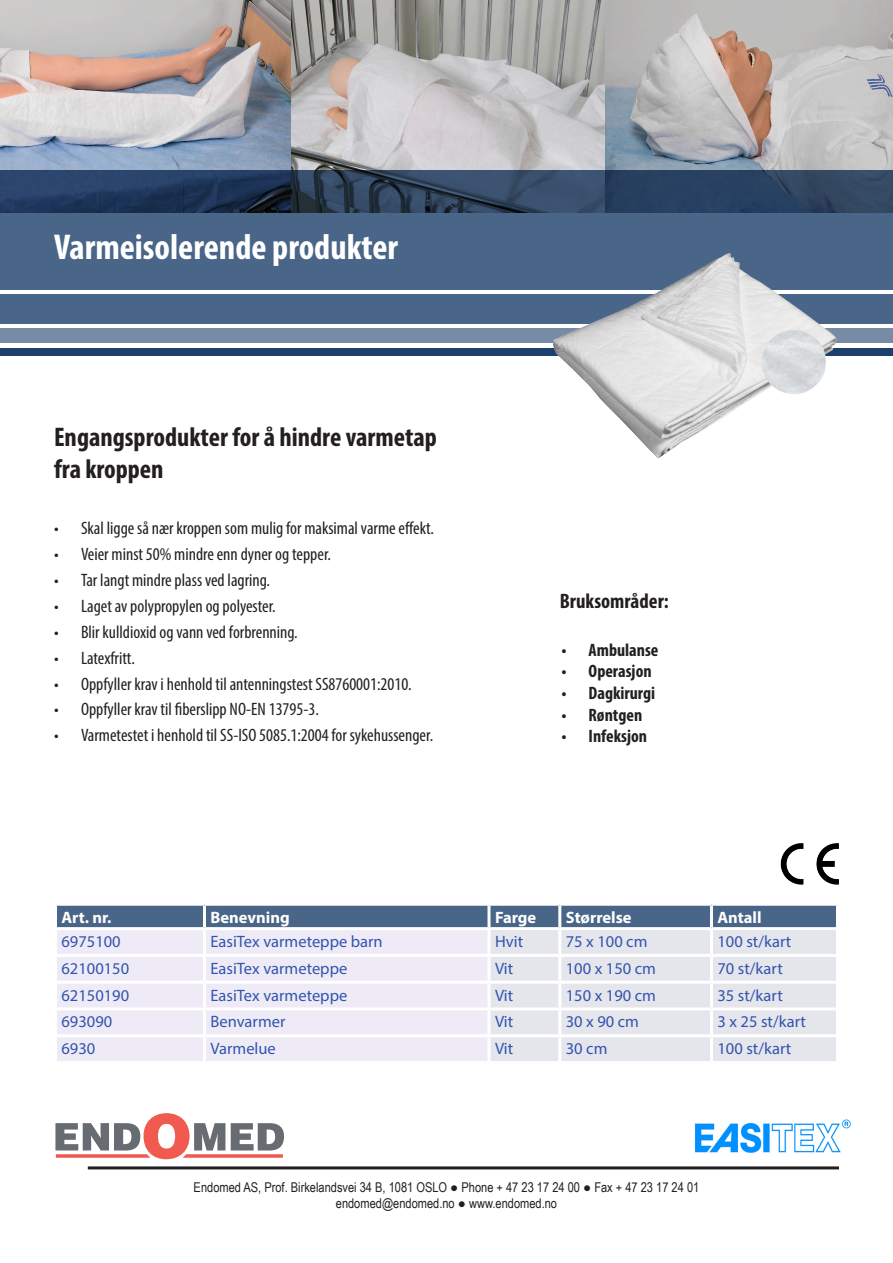
<style>
.page{position:relative;width:893px;height:1263px;background:#fff}
.page>*{position:absolute;margin:0;border:0;box-sizing:border-box;transform-origin:0 0}
.t1{font:700 condensed 36px "Myriad Pro";color:#fff}
.t2{font:700 condensed 27px/32.4px "Myriad Pro";color:#231f20}
.t3{font:700 condensed 21px "Myriad Pro";color:#231f20}
.t4{font:condensed 18px "Myriad Pro";color:#231f20}
.t5{font:700 condensed 18px "Myriad Pro";color:#231f20}
.t6{font:16.5px "Myriad Pro";color:#002a9a}
.t7{font:700 16.5px "Myriad Pro";color:#fff}
.t8{font:13.5px "Arial Narrow";color:#231f20}
</style>
<div class="page">
<svg style="left:55px;top:1113px;width:229px;height:46px"></svg>
<img style="left:0;top:0;width:592px;height:170px">
<img style="left:592px;top:0;width:301px;height:170px">
<hr style="left:88px;top:1166px;width:751px;height:3px;background:#231f20">
<svg style="left:0;top:170px;width:893px;height:119px;background:#3c5676"></svg>
<div style="left:0;top:294px;width:893px;height:30px;background:#496688"></div>
<div style="left:0;top:328px;width:893px;height:15px;background:#768ca6"></div>
<img style="left:695px;top:1119px;width:156px;height:34px">
<div style="left:0;top:348px;width:893px;height:7px;background:#1c406b"></div>
<img style="left:781px;top:843px;width:19px;height:34px">
<div style="left:57px;top:906px;width:779px;height:21px;background:#496688"></div>
<div style="left:57px;top:930px;width:430px;height:131px;background:#eeebf7"></div>
<div style="left:490px;top:930px;width:346px;height:131px;background:#e5e6ec"></div>
<hr style="left:203px;top:906px;width:3px;height:21px;background:#fff">
<hr style="left:487px;top:906px;width:3px;height:21px;background:#fff">
<hr style="left:558px;top:906px;width:3px;height:21px;background:#fff">
<hr style="left:710px;top:906px;width:3px;height:21px;background:#fff">
<hr style="left:203px;top:930px;width:3px;height:24px;background:#fff">
<hr style="left:558px;top:930px;width:3px;height:24px;background:#fff">
<hr style="left:710px;top:930px;width:3px;height:24px;background:#fff">
<hr style="left:54px;top:954px;width:150px;height:3px;background:#fff">
<hr style="left:204px;top:954px;width:285px;height:3px;background:#fff">
<hr style="left:203px;top:957px;width:3px;height:24px;background:#fff">
<hr style="left:489px;top:954px;width:71px;height:3px;background:#fff">
<hr style="left:560px;top:954px;width:151px;height:3px;background:#fff">
<hr style="left:558px;top:957px;width:3px;height:24px;background:#fff">
<hr style="left:711px;top:954px;width:128px;height:3px;background:#fff">
<hr style="left:710px;top:957px;width:3px;height:24px;background:#fff">
<hr style="left:54px;top:981px;width:150px;height:3px;background:#fff">
<hr style="left:204px;top:981px;width:285px;height:3px;background:#fff">
<hr style="left:203px;top:984px;width:3px;height:23px;background:#fff">
<hr style="left:489px;top:981px;width:71px;height:3px;background:#fff">
<hr style="left:560px;top:981px;width:151px;height:3px;background:#fff">
<hr style="left:558px;top:984px;width:3px;height:23px;background:#fff">
<hr style="left:711px;top:981px;width:128px;height:3px;background:#fff">
<hr style="left:710px;top:984px;width:3px;height:23px;background:#fff">
<hr style="left:54px;top:1007px;width:150px;height:3px;background:#fff">
<hr style="left:204px;top:1007px;width:285px;height:3px;background:#fff">
<hr style="left:203px;top:1010px;width:3px;height:24px;background:#fff">
<hr style="left:489px;top:1007px;width:71px;height:3px;background:#fff">
<hr style="left:560px;top:1007px;width:151px;height:3px;background:#fff">
<hr style="left:558px;top:1010px;width:3px;height:24px;background:#fff">
<hr style="left:711px;top:1007px;width:128px;height:3px;background:#fff">
<hr style="left:710px;top:1010px;width:3px;height:24px;background:#fff">
<hr style="left:54px;top:1034px;width:150px;height:3px;background:#fff">
<hr style="left:204px;top:1034px;width:285px;height:3px;background:#fff">
<hr style="left:203px;top:1037px;width:3px;height:24px;background:#fff">
<hr style="left:489px;top:1034px;width:71px;height:3px;background:#fff">
<hr style="left:560px;top:1034px;width:151px;height:3px;background:#fff">
<hr style="left:558px;top:1037px;width:3px;height:24px;background:#fff">
<hr style="left:711px;top:1034px;width:128px;height:3px;background:#fff">
<hr style="left:710px;top:1037px;width:3px;height:24px;background:#fff">
<img style="left:553px;top:253px;width:283px;height:205px">
<p class="t1" style="left:54px;top:224px;width:346px">Varmeisolerende produkter</p>
<p class="t2" style="left:54px;top:420px;width:384px">Engangsprodukter for å hindre varmetap fra kroppen</p>
<p class="t4" style="left:54px;top:518px;width:381px">• Skal ligge så nær kroppen som mulig for maksimal varme effekt.</p>
<p class="t4" style="left:54px;top:543px;width:278px">• Veier minst 50% mindre enn dyner og tepper.</p>
<p class="t4" style="left:54px;top:569px;width:218px">• Tar langt mindre plass ved lagring.</p>
<p class="t4" style="left:54px;top:595px;width:223px">• Laget av polypropylen og polyester.</p>
<p class="t4" style="left:54px;top:621px;width:245px">• Blir kulldioxid og vann ved forbrenning.</p>
<p class="t4" style="left:54px;top:647px;width:82px">• Latexfritt.</p>
<p class="t4" style="left:54px;top:673px;width:359px">• Oppfyller krav i henhold til antenningstest SS8760001:2010.</p>
<p class="t4" style="left:54px;top:699px;width:266px">• Oppfyller krav til fiberslipp NO-EN 13795-3.</p>
<p class="t4" style="left:54px;top:724px;width:381px">• Varmetestet i henhold til SS-ISO 5085.1:2004 for sykehussenger.</p>
<p class="t3" style="left:560px;top:588px;width:110px">Bruksområder:</p>
<p class="t5" style="left:561px;top:638px;width:98px">• Ambulanse</p>
<p class="t5" style="left:561px;top:660px;width:92px">• Operasjon</p>
<p class="t5" style="left:561px;top:682px;width:95px">• Dagkirurgi</p>
<p class="t5" style="left:561px;top:703px;width:82px">• Røntgen</p>
<p class="t5" style="left:561px;top:725px;width:87px">• Infeksjon</p>
<p class="t7" style="left:62px;top:906px;width:52px">Art. nr.</p>
<p class="t7" style="left:210px;top:906px;width:81px">Benevning</p>
<p class="t7" style="left:495px;top:906px;width:43px">Farge</p>
<p class="t7" style="left:566px;top:906px;width:67px">Størrelse</p>
<p class="t7" style="left:717px;top:906px;width:46px">Antall</p>
<p class="t6" style="left:62px;top:931px;width:61px">6975100</p>
<p class="t6" style="left:210px;top:931px;width:174px">EasiTex varmeteppe barn</p>
<p class="t6" style="left:495px;top:931px;width:30px">Hvit</p>
<p class="t6" style="left:566px;top:931px;width:83px">75 x 100 cm</p>
<p class="t6" style="left:717px;top:931px;width:75px">100 st/kart</p>
<p class="t6" style="left:62px;top:958px;width:69px">62100150</p>
<p class="t6" style="left:210px;top:958px;width:138px">EasiTex varmeteppe</p>
<p class="t6" style="left:495px;top:958px;width:20px">Vit</p>
<p class="t6" style="left:566px;top:958px;width:92px">100 x 150 cm</p>
<p class="t6" style="left:717px;top:958px;width:67px">70 st/kart</p>
<p class="t6" style="left:62px;top:985px;width:69px">62150190</p>
<p class="t6" style="left:210px;top:985px;width:138px">EasiTex varmeteppe</p>
<p class="t6" style="left:495px;top:985px;width:20px">Vit</p>
<p class="t6" style="left:566px;top:985px;width:92px">150 x 190 cm</p>
<p class="t6" style="left:717px;top:985px;width:67px">35 st/kart</p>
<p class="t6" style="left:62px;top:1012px;width:52px">693090</p>
<p class="t6" style="left:210px;top:1012px;width:76px">Benvarmer</p>
<p class="t6" style="left:495px;top:1012px;width:20px">Vit</p>
<p class="t6" style="left:566px;top:1012px;width:75px">30 x 90 cm</p>
<p class="t6" style="left:717px;top:1012px;width:90px">3 x 25 st/kart</p>
<p class="t6" style="left:62px;top:1038px;width:35px">6930</p>
<p class="t6" style="left:210px;top:1038px;width:67px">Varmelue</p>
<p class="t6" style="left:495px;top:1038px;width:20px">Vit</p>
<p class="t6" style="left:566px;top:1038px;width:43px">30 cm</p>
<p class="t6" style="left:717px;top:1038px;width:75px">100 st/kart</p>
<p class="t8" style="left:194px;top:1177px;width:507px">Endomed AS, Prof. Birkelandsvei 34 B, 1081 OSLO ● Phone + 47 23 17 24 00 ● Fax + 47 23 17 24 01</p>
<p class="t8" style="left:336px;top:1194px;width:223px">endomed@endomed.no ● www.endomed.no</p>
</div>
